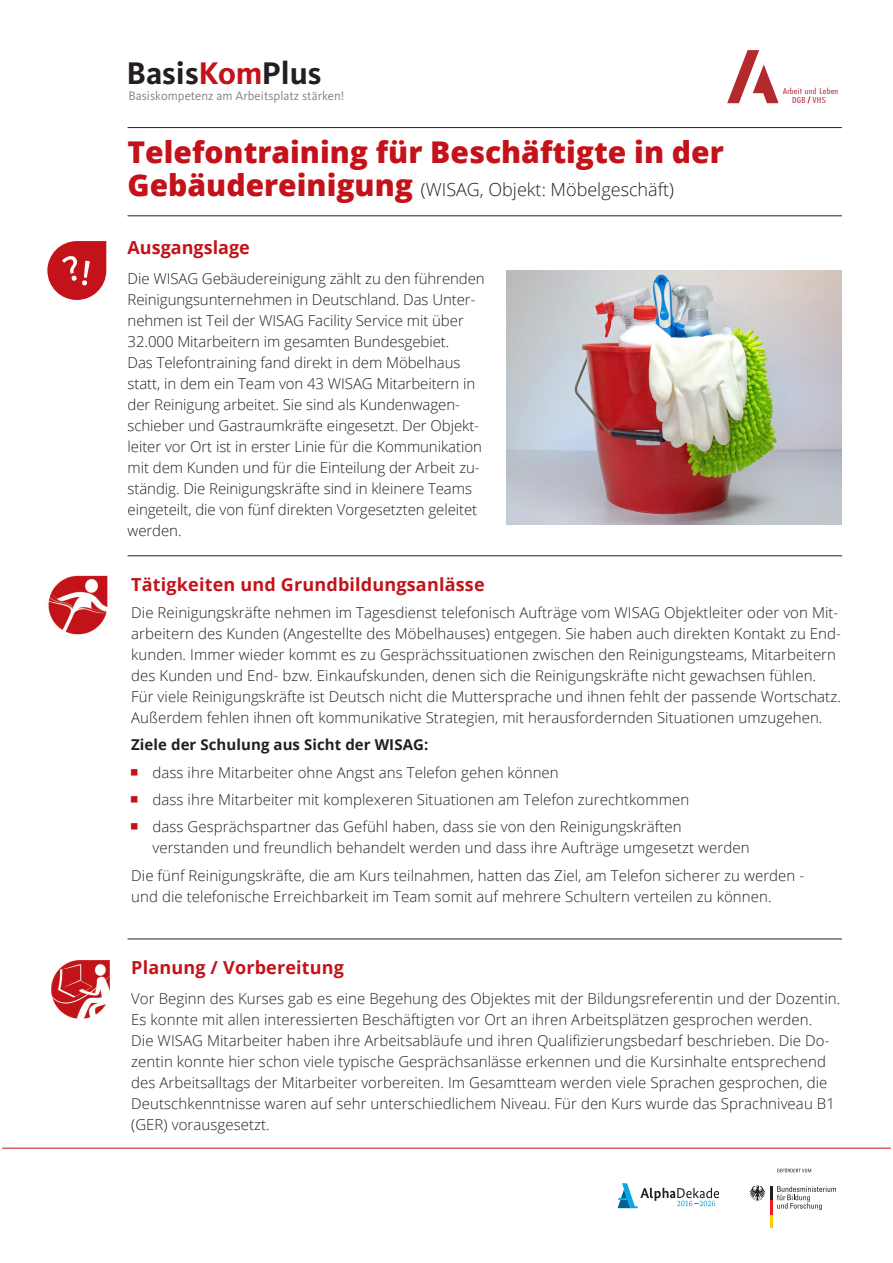
<style>
.page{position:relative;width:893px;height:1263px;background:#fff}
.page>*{position:absolute;margin:0;border:0;box-sizing:border-box;transform-origin:0 0}
.t1{font:700 32.4px "Kievit";color:#231f20}
.t2{font:800 30px "Open Sans";color:#c4121a}
.t3{font:700 18px "Open Sans";letter-spacing:.01em;color:#c4121a}
.t4{font:300 18px "Open Sans";color:#231f20}
.t5{font:300 15px/21px "Open Sans";letter-spacing:.005em;color:#231f20}
.t6{font:700 15px "Open Sans";letter-spacing:.005em;color:#231f20}
.t7{font:12.75px "Kievit";color:#808285}
.t8{font:300 condensed 7.95px/9px "Futura";letter-spacing:.03em;color:#b4292e;text-align:center;scale:1.33 1}
.s1{color:#c4121a}
.s2{font-weight:800;font-size:30px;color:#c4121a}
</style>
<div class="page">
<hr style="left:128px;top:216px;width:714px;height:1px;background:#231f20">
<svg style="left:47px;top:241px;width:59px;height:59px"></svg>
<img style="left:506px;top:271px;width:336px;height:253px">
<img style="left:48px;top:575px;width:60px;height:60px">
<hr style="left:128px;top:555px;width:714px;height:1px;background:#231f20">
<img style="left:51px;top:960px;width:59px;height:59px">
<hr style="left:128px;top:939px;width:714px;height:1px;background:#231f20">
<svg style="left:749px;top:1185px;width:87px;height:43px"></svg>
<svg style="left:777px;top:1168px;width:34px;height:4px"></svg>
<svg style="left:618px;top:1183px;width:101px;height:25px"></svg>
<hr style="left:2px;top:1148px;width:889px;height:1px;background:#c4121a">
<svg style="left:807px;top:96px;width:4px;height:8px"></svg>
<svg style="left:727px;top:50px;width:52px;height:53px"></svg>
<hr style="left:128px;top:127px;width:714px;height:1px;background:#231f20">
<p class="t1" style="left:126px;top:53px;width:197px">Basis<span class="s1">Kom</span>Plus</p>
<p class="t7" style="left:128px;top:89px;width:217px">Basiskompetenz am Arbeitsplatz stärken!</p>
<p class="t2" style="left:128px;top:129px;width:598px">Telefontraining für Beschäftigte in der</p>
<p class="t4" style="left:128px;top:177px;width:548px"><span class="s2">Gebäudereinigung</span> (WISAG, Objekt: Möbelgeschäft)</p>
<p class="t3" style="left:128px;top:235px;width:124px">Ausgangslage</p>
<p class="t5" style="left:128px;top:267px;width:359px">Die WISAG Gebäudereinigung zählt zu den führenden Reinigungsunternehmen in Deutschland. Das Unter&shy;nehmen ist Teil der WISAG Facility Service mit über 32.000 Mitarbeitern im gesamten Bundesgebiet.<br>Das Telefontraining fand direkt in dem Möbelhaus statt, in dem ein Team von 43 WISAG Mitarbeitern in der Reinigung arbeitet. Sie sind als Kundenwagen&shy;schieber und Gastraumkräfte eingesetzt. Der Objekt&shy;leiter vor Ort ist in erster Linie für die Kommunikation mit dem Kunden und für die Einteilung der Arbeit zu&shy;ständig. Die Reinigungskräfte sind in kleinere Teams eingeteilt, die von fünf direkten Vorgesetzten geleitet werden.</p>
<p class="t8" style="left:783px;top:86px;width:43px">Arbeit und Leben<br>DGB VHS</p>
<p class="t3" style="left:131px;top:571px;width:355px">Tätigkeiten und Grundbildungsanlässe</p>
<p class="t5" style="left:131px;top:602px;width:711px">Die Reinigungskräfte nehmen im Tagesdienst telefonisch Aufträge vom WISAG Objektleiter oder von Mit&shy;arbeitern des Kunden (Angestellte des Möbelhauses) entgegen. Sie haben auch direkten Kontakt zu End&shy;kunden. Immer wieder kommt es zu Gesprächssituationen zwischen den Reinigungsteams, Mitarbeitern des Kunden und End- bzw. Einkaufskunden, denen sich die Reinigungskräfte nicht gewachsen fühlen.<br>Für viele Reinigungskräfte ist Deutsch nicht die Muttersprache und ihnen fehlt der passende Wortschatz.<br>Außerdem fehlen ihnen oft kommunikative Strategien, mit herausfordernden Situationen umzugehen.</p>
<p class="t6" style="left:131px;top:734px;width:299px">Ziele der Schulung aus Sicht der WISAG:</p>
<p class="t5" style="left:152px;top:761px;width:408px">dass ihre Mitarbeiter ohne Angst ans Telefon gehen können</p>
<p class="t5" style="left:152px;top:789px;width:538px">dass ihre Mitarbeiter mit komplexeren Situationen am Telefon zurechtkommen</p>
<p class="t5" style="left:152px;top:816px;width:599px">dass Gesprächspartner das Gefühl haben, dass sie von den Reinigungskräften verstanden und freundlich behandelt werden und dass ihre Aufträge umgesetzt werden</p>
<p class="t5" style="left:131px;top:864px;width:675px">Die fünf Reinigungskräfte, die am Kurs teilnahmen, hatten das Ziel, am Telefon sicherer zu werden - und die telefonische Erreichbarkeit im Team somit auf mehrere Schultern verteilen zu können.</p>
<p class="t3" style="left:131px;top:955px;width:214px">Planung / Vorbereitung</p>
<p class="t5" style="left:131px;top:987px;width:711px">Vor Beginn des Kurses gab es eine Begehung des Objektes mit der Bildungsreferentin und der Dozentin.<br>Es konnte mit allen interessierten Beschäftigten vor Ort an ihren Arbeitsplätzen gesprochen werden.<br>Die WISAG Mitarbeiter haben ihre Arbeitsabläufe und ihren Qualifizierungsbedarf beschrieben. Die Do&shy;zentin konnte hier schon viele typische Gesprächsanlässe erkennen und die Kursinhalte entsprechend des Arbeitsalltags der Mitarbeiter vorbereiten. Im Gesamtteam werden viele Sprachen gesprochen, die Deutschkenntnisse waren auf sehr unterschiedlichem Niveau. Für den Kurs wurde das Sprachniveau B1 (GER) vorausgesetzt.</p>
</div>
